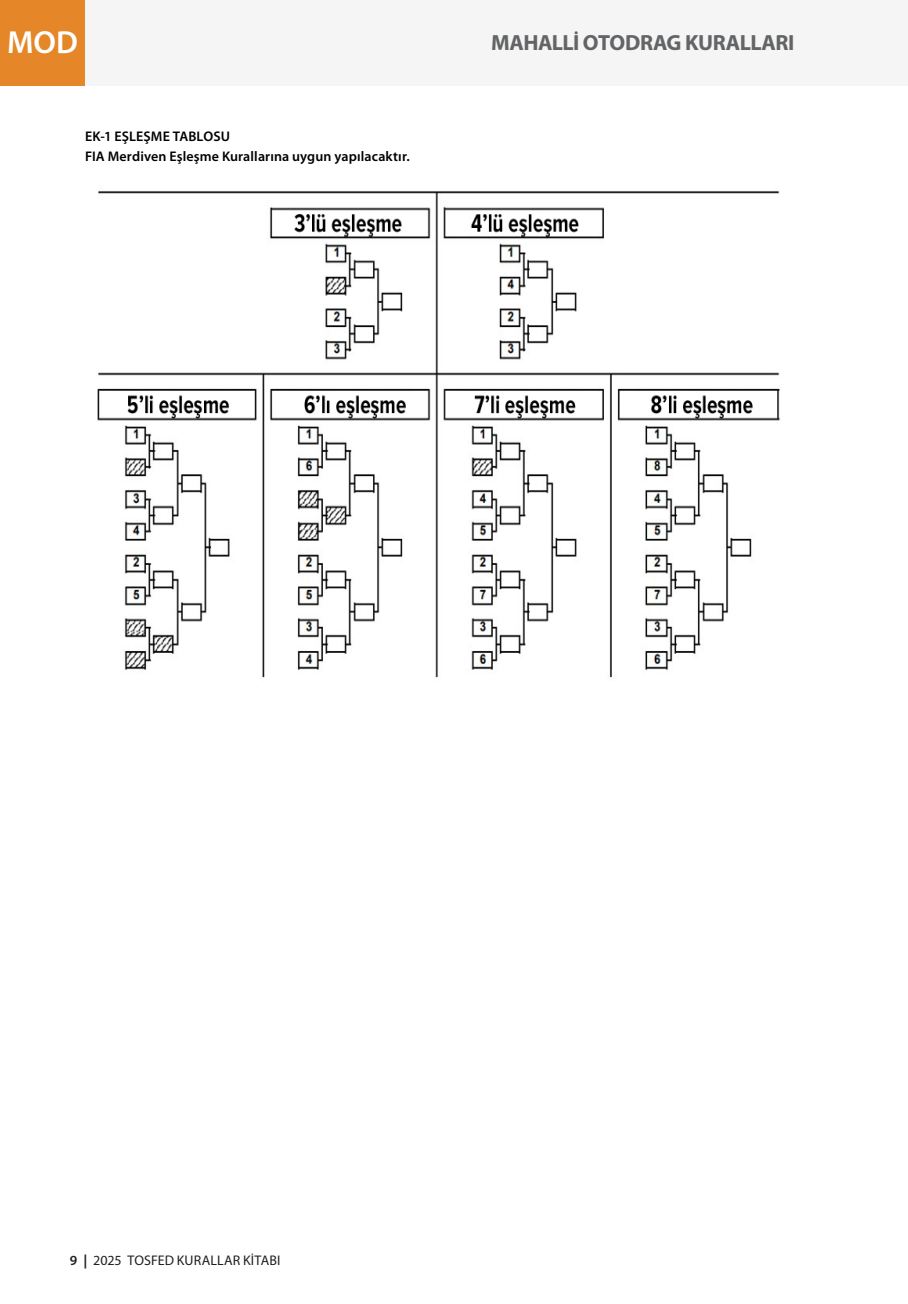
<style>
.page{position:relative;width:908px;height:1304px;background:#fff}
.page>*{position:absolute;margin:0;border:0;box-sizing:border-box;transform-origin:0 0}
.t1{font:600 32px "Myriad Pro";color:#fff}
.t2{font:700 22px "Myriad Pro";letter-spacing:-.025em;color:#636466}
.Birinci-1{font:600 14px "Myriad Pro";letter-spacing:.01em;color:#000}
.t3{font:14px "Myriad Pro";letter-spacing:.005em;color:#231f20}
.Birinci-Başlık{font:600 14px "Myriad Pro";letter-spacing:.005em;color:#000}
.s1{font-weight:600}
.s2{font-weight:700}
</style>
<div class="page">
<div style="left:0;top:0;width:85px;height:85px;background:#e58728"></div>
<div style="left:85px;top:0;width:822px;height:85px;background:#f5f5f5"></div>
<img style="left:97px;top:190px;width:683px;height:488px">
<h1 class="t1" style="left:7px;top:22px;width:72px">MOD</h1>
<h2 class="t2" style="left:491px;top:28px;width:304px">MAHALLİ OTODRAG KURALLARI</h2>
<p class="Birinci-Başlık" style="left:85px;top:127px;width:146px">EK-1 EŞLEŞME TABLOSU</p>
<p class="Birinci-1" style="left:85px;top:147px;width:326px">FIA Merdiven Eşleşme Kurallarına uygun yapılacaktır.</p>
<p class="t3" style="left:70px;top:1252px;width:212px"><span class="s1">9</span> <span class="s2">|</span> 2025 TOSFED KURALLAR KİTABI</p>
</div>
